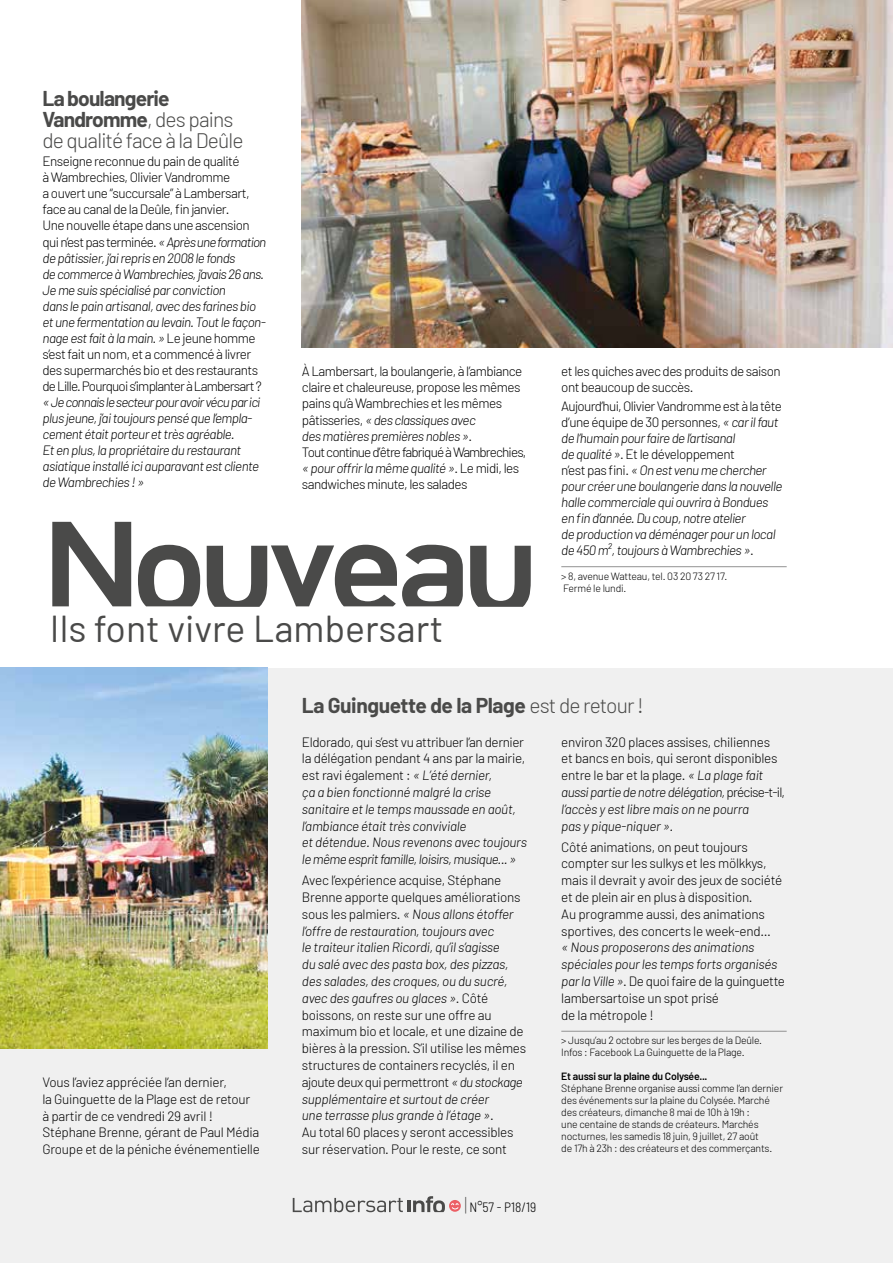
<style>
.page{position:relative;width:893px;height:1263px;background:#fff}
.page>*{position:absolute;margin:0;border:0;box-sizing:border-box;transform-origin:0 0}
.t1{font:700 130.35px "DINCUT";letter-spacing:-.035em;color:#4a4a49}
.t2{font:37.5px "Barlow";color:#4a4a49}
.t3{font:300 21px/21px "Barlow";letter-spacing:-.04em;color:#4a4a49}
.t4{font:700 21px "Barlow";letter-spacing:-.02em;color:#4a4a49}
.t5{font:300 13.5px/16.8px "Barlow";letter-spacing:-.025em;color:#000}
.t6{font:italic 300 13.5px/16px "Barlow";letter-spacing:-.04em;color:#000}
.t7{font:italic 300 13.5px/16.8px "Barlow";letter-spacing:-.02em;color:#000}
.t8{font:300 semi-condensed 13.5px "Barlow";color:#000}
.t9{font:300 10.5px/12px "Barlow";letter-spacing:-.02em;color:#000}
.t10{font:600 10.5px "Barlow";letter-spacing:-.02em;color:#000}
.s1{font-weight:700}
.s2{font-style:italic}
.s3{font-style:normal}
.s4{font-weight:300}
.s5{font-size:19.5px;color:#4a4a49}
</style>
<div class="page">
<div style="left:0;top:668px;width:893px;height:595px;background:#f0f0f0"></div>
<img style="left:302px;top:0;width:591px;height:347px">
<img style="left:0;top:668px;width:268px;height:380px">
<hr style="left:561px;top:1031px;width:226px;height:1px;background:#929292">
<svg style="left:293px;top:1196px;width:152px;height:16px"></svg>
<svg style="left:449px;top:1200px;width:12px;height:12px"></svg>
<svg style="left:451px;top:1203px;width:8px;height:6px"></svg>
<hr style="left:561px;top:566px;width:226px;height:1px;background:#929292">
<h3 class="t3" style="left:43px;top:87px;width:203px"><span class="s1">La boulangerie<br>Vandromme</span>, des pains de qualité face à la Deûle</h3>
<p class="t5" style="left:43px;top:153px;width:225px;line-height:16px">Enseigne reconnue du pain de qualité<br>à Wambrechies, Olivier Vandromme<br>a ouvert une “succursale” à Lambersart, face au canal de la Deûle, fin janvier.<br>Une nouvelle étape dans une ascension qui n’est pas terminée. <span class="s2">« Après une formation de pâtissier, j’ai repris en 2008 le fonds<br>de commerce à Wambrechies, j’avais 26 ans.<br>Je me suis spécialisé par conviction<br>dans le pain artisanal, avec des farines bio et une fermentation au levain. Tout le façon&shy;nage est fait à la main. »</span> Le jeune homme s’est fait un nom, et a commencé à livrer des supermarchés bio et des restaurants de Lille. Pourquoi s’implanter à Lambersart ?</p>
<p class="t6" style="left:43px;top:394px;width:219px">« Je connais le secteur pour avoir vécu par ici plus jeune, j’ai toujours pensé que l’empla&shy;cement était porteur et très agréable.<br>Et en plus, la propriétaire du restaurant asiatique installé ici auparavant est cliente de Wambrechies ! »</p>
<p class="t5" style="left:302px;top:363px;width:226px;line-height:16px">À Lambersart, la boulangerie, à l’ambiance claire et chaleureuse, propose les mêmes pains qu’à Wambrechies et les mêmes pâtisseries, <span class="s2">« des classiques avec<br>des matières premières nobles »</span>.<br>Tout continue d’être fabriqué à Wambrechies, <span class="s2">« pour offrir la même qualité »</span>. Le midi, les sandwiches minute, les salades</p>
<p class="t5" style="left:561px;top:363px;width:221px;line-height:16px">et les quiches avec des produits de saison ont beaucoup de succès.</p>
<p class="t6" style="left:561px;top:397px;width:223px"><span class="s3">Aujourd’hui, Olivier Vandromme est à la tête d’une équipe de 30 personnes,</span> « car il faut de l’humain pour faire de l’artisanal<br>de qualité »<span class="s3">. Et le développement<br>n’est pas fini.</span> « On est venu me chercher pour créer une boulangerie dans la nouvelle halle commerciale qui ouvrira à Bondues en fin d’année. Du coup, notre atelier<br>de production va déménager pour un local de 450 m², toujours à Wambrechies »<span class="s3">.</span></p>
<p class="t9" style="left:561px;top:570px;width:167px">&gt; 8, avenue Watteau, tel. 03 20 73 27 17.<br>Fermé le lundi.</p>
<h1 class="t1" style="left:43px;top:476px;width:498px">Nouveau</h1>
<h2 class="t2" style="left:50px;top:605px;width:395px">Ils font vivre Lambersart</h2>
<p class="t5" style="left:43px;top:1073px;width:219px">Vous l’aviez appréciée l’an dernier,<br>la Guinguette de la Plage est de retour à partir de ce vendredi 29 avril !<br>Stéphane Brenne, gérant de Paul Média Groupe et de la péniche événementielle</p>
<h3 class="t4" style="left:302px;top:692px;width:343px">La Guinguette de la Plage <span class="s4">est de retour !</span></h3>
<p class="t7" style="left:302px;top:733px;width:227px"><span class="s3">Eldorado, qui s’est vu attribuer l’an dernier la délégation pendant 4 ans par la mairie, est ravi également :</span> « L’été dernier,<br>ça a bien fonctionné malgré la crise sanitaire et le temps maussade en août, l’ambiance était très conviviale<br>et détendue. Nous revenons avec toujours le même esprit famille, loisirs, musique... »</p>
<p class="t5" style="left:302px;top:871px;width:226px">Avec l’expérience acquise, Stéphane Brenne apporte quelques améliorations sous les palmiers. <span class="s2">« Nous allons étoffer l’offre de restauration, toujours avec<br>le traiteur italien Ricordi, qu’il s’agisse<br>du salé avec des pasta box, des pizzas, des salades, des croques, ou du sucré, avec des gaufres ou glaces »</span>. Côté boissons, on reste sur une offre au maximum bio et locale, et une dizaine de bières à la pression. S’il utilise les mêmes structures de containers recyclés, il en ajoute deux qui permettront <span class="s2">« du stockage supplémentaire et surtout de créer<br>une terrasse plus grande à l’étage »</span>.<br>Au total 60 places y seront accessibles sur réservation. Pour le reste, ce sont</p>
<p class="t8" style="left:465px;top:1197px;width:73px"><span class="s5">|</span> N°57 - P18/19</p>
<p class="t5" style="left:561px;top:733px;width:225px">environ 320 places assises, chiliennes et bancs en bois, qui seront disponibles entre le bar et la plage. <span class="s2">« La plage fait aussi partie de notre délégation,</span> précise-t-il, <span class="s2">l’accès y est libre mais on ne pourra<br>pas y pique-niquer ».</span></p>
<p class="t5" style="left:561px;top:838px;width:223px">Côté animations, on peut toujours compter sur les sulkys et les mölkkys, mais il devrait y avoir des jeux de société et de plein air en plus à disposition.<br>Au programme aussi, des animations sportives, des concerts le week-end…</p>
<p class="t7" style="left:561px;top:939px;width:225px">« Nous proposerons des animations spéciales pour les temps forts organisés par la Ville »<span class="s3">. De quoi faire de la guinguette lambersartoise un spot prisé<br>de la métropole !</span></p>
<p class="t9" style="left:561px;top:1034px;width:202px">&gt; Jusqu’au 2 octobre sur les berges de la Deûle.<br>Infos : Facebook La Guinguette de la Plage.</p>
<p class="t10" style="left:561px;top:1070px;width:148px">Et aussi sur la plaine du Colysée...</p>
<p class="t9" style="left:561px;top:1082px;width:223px">Stéphane Brenne organise aussi comme l’an dernier des événements sur la plaine du Colysée. Marché des créateurs, dimanche 8 mai de 10h à 19h :<br>une centaine de stands de créateurs. Marchés nocturnes, les samedis 18 juin, 9 juillet, 27 août<br>de 17h à 23h : des créateurs et des commerçants.</p>
</div>
